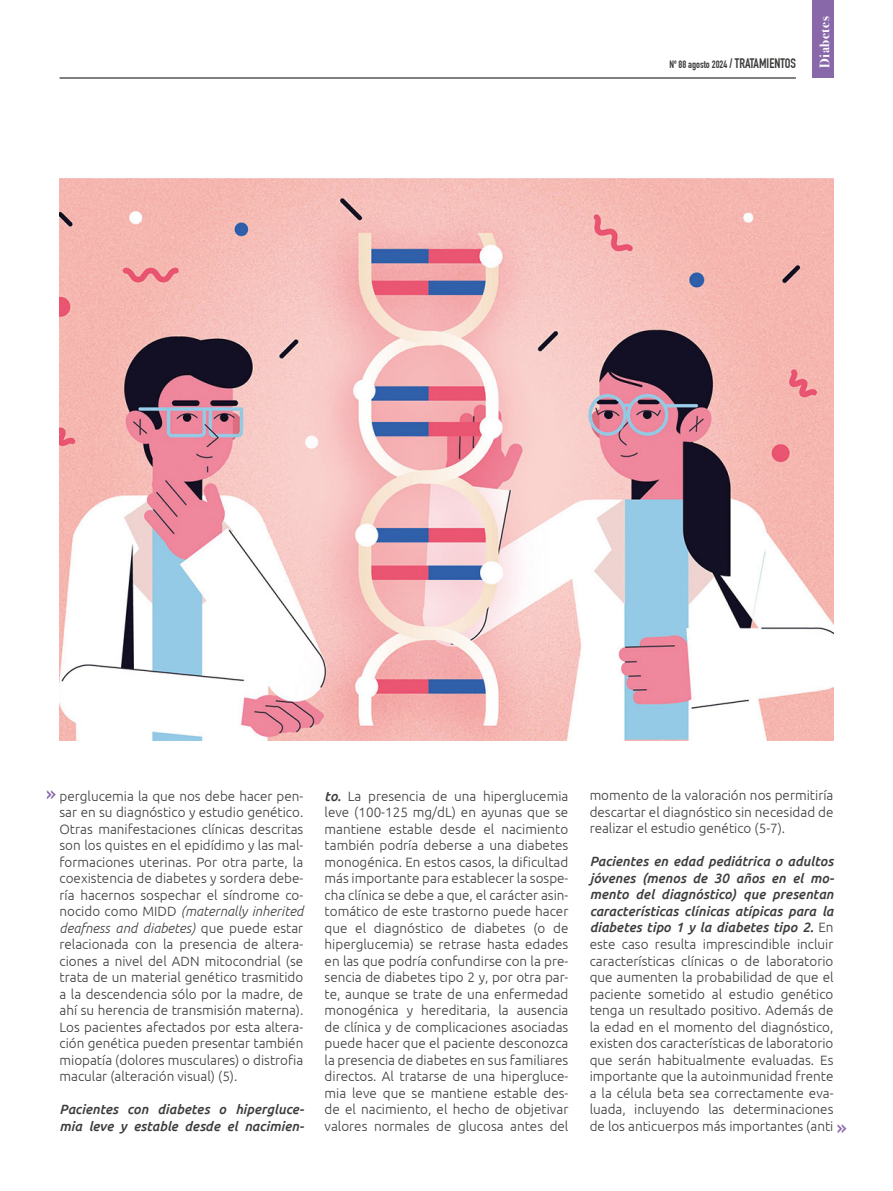
<style>
.page{position:relative;width:893px;height:1191px;background:#fff}
.page>*{position:absolute;margin:0;border:0;box-sizing:border-box;transform-origin:0 0}
.t1{font:22.5px "DIN Engschrift Std";color:#8968aa}
.t2{font:300 13.5px/16.5px "Ubuntu";color:#3c3c3b;text-align:justify}
.t3{font:italic 500 13.5px/16.5px "Ubuntu";color:#3c3c3b}
.t4{font:700 13.5px "Bodoni Svty Two ITCTT";letter-spacing:.04em;color:#fff}
.t5{font:10.5px "DIN Engschrift Std";color:#3c3c3b}
.s1{font-size:13.5px}
.s2{font-style:italic}
.s3{font-weight:500;font-style:italic}
</style>
<div class="page">
<hr style="left:60px;top:78px;width:736px;height:1px;background:#000">
<div style="left:812px;top:0;width:21px;height:78px;background:#8968aa"></div>
<img style="left:60px;top:179px;width:773px;height:561px">
<p class="t5" style="left:669px;top:58px;width:128px">Nº 88 agosto 2024 <span class="s1">/ TRATAMIENTOS</span></p>
<p class="t4" style="left:813px;top:68px;width:53px;rotate:-90deg">Diabetes</p>
<h1 class="t1" style="left:46px;top:779px;width:11px">»</h1>
<p class="t2" style="left:60px;top:787px;width:245px">perglucemia la que nos debe hacer pen&shy;sar en su diagnóstico y estudio genético.<br>Otras manifestaciones clínicas descritas son los quistes en el epidídimo y las mal&shy;formaciones uterinas. Por otra parte, la coexistencia de diabetes y sordera debe&shy;ría hacernos sospechar el síndrome co&shy;nocido como MIDD <span class="s2">(maternally inherited deafness and diabetes)</span> que puede estar relacionada con la presencia de altera&shy;ciones a nivel del ADN mitocondrial (se trata de un material genético trasmitido a la descendencia sólo por la madre, de ahí su herencia de transmisión materna).<br>Los pacientes afectados por esta altera&shy;ción genética pueden presentar también miopatía (dolores musculares) o distrofia macular (alteración visual) (5).</p>
<p class="t3" style="left:60px;top:1100px;width:246px">Pacientes con diabetes o hipergluce&shy;mia leve y estable desde el nacimien-</p>
<p class="t2" style="left:325px;top:787px;width:245px"><span class="s3">to.</span> La presencia de una hiperglucemia leve (100-125 mg/dL) en ayunas que se mantiene estable desde el nacimiento también podría deberse a una diabetes monogénica. En estos casos, la dificultad más importante para establecer la sospe&shy;cha clínica se debe a que, el carácter asin&shy;tomático de este trastorno puede hacer que el diagnóstico de diabetes (o de hiperglucemia) se retrase hasta edades en las que podría confundirse con la pre&shy;sencia de diabetes tipo 2 y, por otra par&shy;te, aunque se trate de una enfermedad monogénica y hereditaria, la ausencia de clínica y de complicaciones asociadas puede hacer que el paciente desconozca la presencia de diabetes en sus familiares directos. Al tratarse de una hipergluce&shy;mia leve que se mantiene estable des&shy;de el nacimiento, el hecho de objetivar valores normales de glucosa antes del</p>
<p class="t2" style="left:590px;top:787px;width:245px">momento de la valoración nos permitiría descartar el diagnóstico sin necesidad de realizar el estudio genético (5-7).</p>
<p class="t2" style="left:590px;top:853px;width:246px"><span class="s3">Pacientes en edad pediátrica o adultos jóvenes (menos de 30 años en el mo&shy;mento del diagnóstico) que presentan características clínicas atípicas para la diabetes tipo 1 y la diabetes tipo 2.</span> En este caso resulta imprescindible incluir características clínicas o de laboratorio que aumenten la probabilidad de que el paciente sometido al estudio genético tenga un resultado positivo. Además de la edad en el momento del diagnóstico, existen dos características de laboratorio que serán habitualmente evaluadas. Es importante que la autoinmunidad frente a la célula beta sea correctamente eva&shy;luada, incluyendo las determinaciones de los anticuerpos más importantes (anti</p>
<h1 class="t1" style="left:837px;top:1114px;width:11px">»</h1>
</div>
